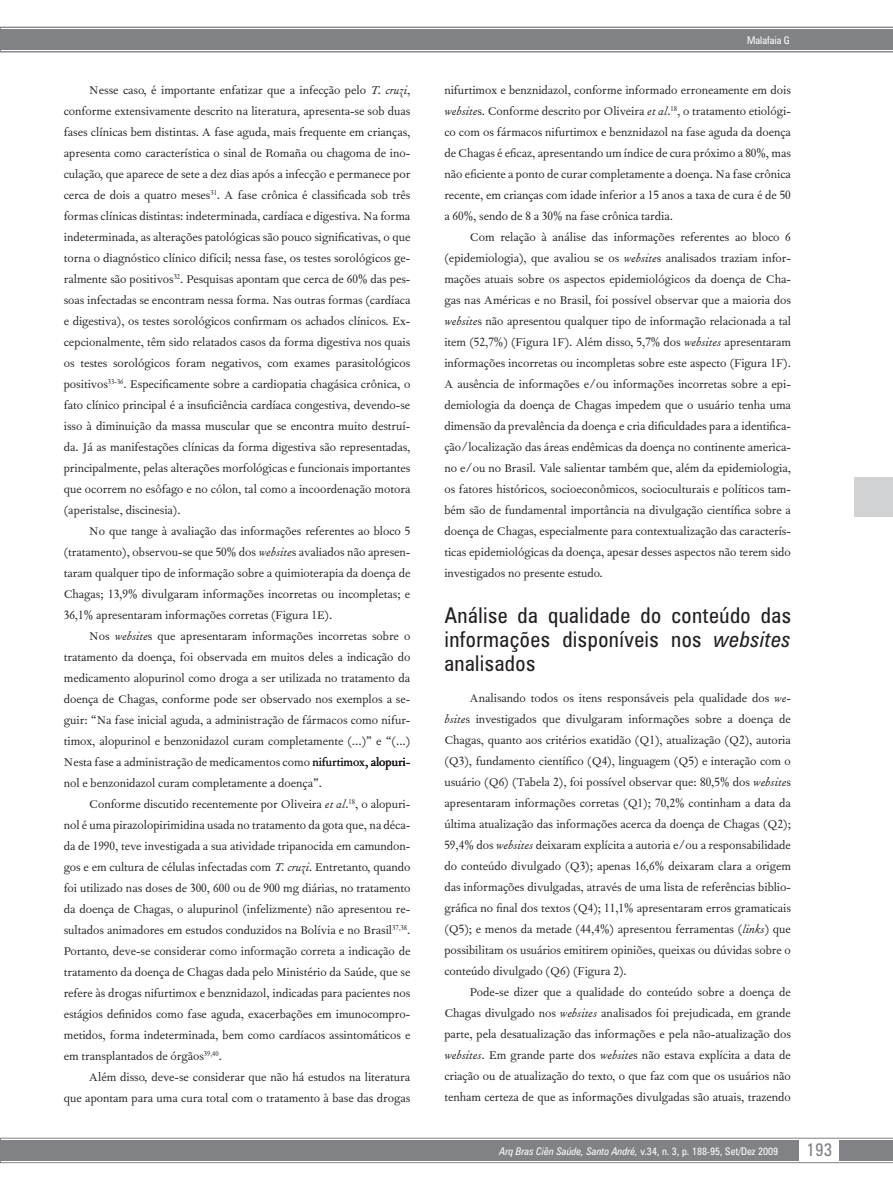
<style>
.page{position:relative;width:893px;height:1191px;background:#fff}
.page>*{position:absolute;margin:0;border:0;box-sizing:border-box;transform-origin:0 0}
.z06_1_sub2{font:condensed 21.75px/24px "Zurich BT";letter-spacing:.02em;color:#231f20;text-align:justify}
.t1{font:condensed 18px "Zurich BT";color:#808285}
.z05_1_texto_txt{font:13.5px/21px "Fournier MT Std";color:#231f20;text-align:justify}
.t2{font:condensed 10.5px "Zurich BT";color:#fff}
.s1{font-style:italic}
</style>
<div class="page">
<svg style="left:0;top:1137px;width:893px;height:26px;background:#8f9194"></svg>
<div style="left:800px;top:1139px;width:39px;height:22px;background:#fff"></div>
<div style="left:855px;top:477px;width:38px;height:40px;background:#d1d2d4"></div>
<svg style="left:0;top:27px;width:893px;height:25px;background:#8a8c8f"></svg>
<p class="z05_1_texto_txt" style="left:64px;top:79px;width:348px;text-indent:26px">Nesse caso, é importante enfatizar que a infecção pelo <span class="s1">T. cruzi</span>, conforme extensivamente descrito na literatura, apresenta-se sob duas fases clínicas bem distintas. A fase aguda, mais frequente em crianças, apresenta como característica o sinal de Romaña ou chagoma de ino&shy;culação, que aparece de sete a dez dias após a infecção e permanece por cerca de dois a quatro meses<sup>31</sup>. A fase crônica é classificada sob três formas clínicas distintas: indeterminada, cardíaca e digestiva. Na forma indeterminada, as alterações patológicas são pouco significativas, o que torna o diagnóstico clínico difícil; nessa fase, os testes sorológicos ge&shy;ralmente são positivos<sup>32</sup>. Pesquisas apontam que cerca de 60% das pes&shy;soas infectadas se encontram nessa forma. Nas outras formas (cardíaca e digestiva), os testes sorológicos confirmam os achados clínicos. Ex&shy;cepcionalmente, têm sido relatados casos da forma digestiva nos quais os testes sorológicos foram negativos, com exames parasitológicos positivos<sup>33-36</sup>. Especificamente sobre a cardiopatia chagásica crônica, o fato clínico principal é a insuficiência cardíaca congestiva, devendo-se isso à diminuição da massa muscular que se encontra muito destruí&shy;da. Já as manifestações clínicas da forma digestiva são representadas, principalmente, pelas alterações morfológicas e funcionais importantes que ocorrem no esôfago e no cólon, tal como a incoordenação motora (aperistalse, discinesia).</p>
<p class="z05_1_texto_txt" style="left:64px;top:520px;width:348px;text-indent:26px">No que tange à avaliação das informações referentes ao bloco 5 (tratamento), observou-se que 50% dos <span class="s1">website</span>s avaliados não apresen&shy;taram qualquer tipo de informação sobre a quimioterapia da doença de Chagas; 13,9% divulgaram informações incorretas ou incompletas; e 36,1% apresentaram informações corretas (Figura 1E).</p>
<p class="z05_1_texto_txt" style="left:64px;top:625px;width:348px;text-indent:26px">Nos <span class="s1">website</span>s que apresentaram informações incorretas sobre o tratamento da doença, foi observada em muitos deles a indicação do medicamento alopurinol como droga a ser utilizada no tratamento da doença de Chagas, conforme pode ser observado nos exemplos a se&shy;guir: “Na fase inicial aguda, a administração de fármacos como nifur&shy;timox, alopurinol e benzonidazol curam completamente (...)” e “(...)<br>Nesta fase a administração de medicamentos como nifurtimox, alopuri&shy;nol e benzonidazol curam completamente a doença”.</p>
<p class="z05_1_texto_txt" style="left:64px;top:793px;width:348px;text-indent:26px">Conforme discutido recentemente por Oliveira <span class="s1">et al</span>.<sup>18</sup>, o alopuri&shy;nol é uma pirazolopirimidina usada no tratamento da gota que, na déca&shy;da de 1990, teve investigada a sua atividade tripanocida em camundon&shy;gos e em cultura de células infectadas com <span class="s1">T. cruzi.</span> Entretanto, quando foi utilizado nas doses de 300, 600 ou de 900 mg diárias, no tratamento da doença de Chagas, o alupurinol (infelizmente) não apresentou re&shy;sultados animadores em estudos conduzidos na Bolívia e no Brasil<sup>37,38</sup>.<br>Portanto, deve-se considerar como informação correta a indicação de tratamento da doença de Chagas dada pelo Ministério da Saúde, que se refere às drogas nifurtimox e benznidazol, indicadas para pacientes nos estágios definidos como fase aguda, exacerbações em imunocompro&shy;metidos, forma indeterminada, bem como cardíacos assintomáticos e em transplantados de órgãos<sup>39,40</sup>.</p>
<p class="z05_1_texto_txt" style="left:64px;top:1066px;width:348px;text-align:right">Além disso, deve-se considerar que não há estudos na literatura<br>que apontam para uma cura total com o tratamento à base das drogas</p>
<p class="t2" style="left:747px;top:34px;width:44px">Malafaia G</p>
<p class="z05_1_texto_txt" style="left:444px;top:79px;width:348px">nifurtimox e benznidazol, conforme informado erroneamente em dois <span class="s1">website</span>s. Conforme descrito por Oliveira <span class="s1">et al</span>.<sup>18</sup>, o tratamento etiológi&shy;co com os fármacos nifurtimox e benznidazol na fase aguda da doença de Chagas é eficaz, apresentando um índice de cura próximo a 80%, mas não eficiente a ponto de curar completamente a doença. Na fase crônica recente, em crianças com idade inferior a 15 anos a taxa de cura é de 50 a 60%, sendo de 8 a 30% na fase crônica tardia.</p>
<p class="z05_1_texto_txt" style="left:444px;top:226px;width:348px;text-indent:26px">Com relação à análise das informações referentes ao bloco 6 (epidemiologia), que avaliou se os <span class="s1">website</span>s analisados traziam infor&shy;mações atuais sobre os aspectos epidemiológicos da doença de Cha&shy;gas nas Américas e no Brasil, foi possível observar que a maioria dos <span class="s1">website</span>s não apresentou qualquer tipo de informação relacionada a tal item (52,7%) (Figura 1F). Além disso, 5,7% dos <span class="s1">websites</span> apresentaram informações incorretas ou incompletas sobre este aspecto (Figura 1F).<br>A ausência de informações e/ou informações incorretas sobre a epi&shy;demiologia da doença de Chagas impedem que o usuário tenha uma dimensão da prevalência da doença e cria dificuldades para a identifica&shy;ção/localização das áreas endêmicas da doença no continente america&shy;no e/ou no Brasil. Vale salientar também que, além da epidemiologia, os fatores históricos, socioeconômicos, socioculturais e políticos tam&shy;bém são de fundamental importância na divulgação científica sobre a doença de Chagas, especialmente para contextualização das caracterís&shy;ticas epidemiológicas da doença, apesar desses aspectos não terem sido investigados no presente estudo.</p>
<p class="z06_1_sub2" style="left:444px;top:602px;width:348px">Análise da qualidade do conteúdo das informações disponíveis nos <span class="s1">websites </span>analisados</p>
<p class="z05_1_texto_txt" style="left:444px;top:687px;width:348px;text-indent:26px">Analisando todos os itens responsáveis pela qualidade dos <span class="s1">we&shy;bsite</span>s investigados que divulgaram informações sobre a doença de Chagas, quanto aos critérios exatidão (Q1), atualização (Q2), autoria (Q3), fundamento científico (Q4), linguagem (Q5) e interação com o usuário (Q6) (Tabela 2), foi possível observar que: 80,5% dos <span class="s1">website</span>s apresentaram informações corretas (Q1); 70,2% continham a data da última atualização das informações acerca da doença de Chagas (Q2); 59,4% dos <span class="s1">websites</span> deixaram explícita a autoria e/ou a responsabilidade do conteúdo divulgado (Q3); apenas 16,6% deixaram clara a origem das informações divulgadas, através de uma lista de referências biblio&shy;gráfica no final dos textos (Q4); 11,1% apresentaram erros gramaticais (Q5); e menos da metade (44,4%) apresentou ferramentas (<span class="s1">links</span>) que possibilitam os usuários emitirem opiniões, queixas ou dúvidas sobre o conteúdo divulgado (Q6) (Figura 2).</p>
<p class="z05_1_texto_txt" style="left:444px;top:981px;width:348px;text-indent:26px">Pode-se dizer que a qualidade do conteúdo sobre a doença de Chagas divulgado nos <span class="s1">websites</span> analisados foi prejudicada, em grande parte, pela desatualização das informações e pela não-atualização dos <span class="s1">websites</span>. Em grande parte dos <span class="s1">website</span>s não estava explícita a data de criação ou de atualização do texto, o que faz com que os usuários não tenham certeza de que as informações divulgadas são atuais, trazendo</p>
<p class="t2" style="left:500px;top:1144px;width:280px"><span class="s1">Arq Bras Ciên Saúde, Santo André,</span> v.34, n. 3, p. 188-95, Set/Dez 2009</p>
<h2 class="t1" style="left:806px;top:1138px;width:27px">193</h2>
</div>
